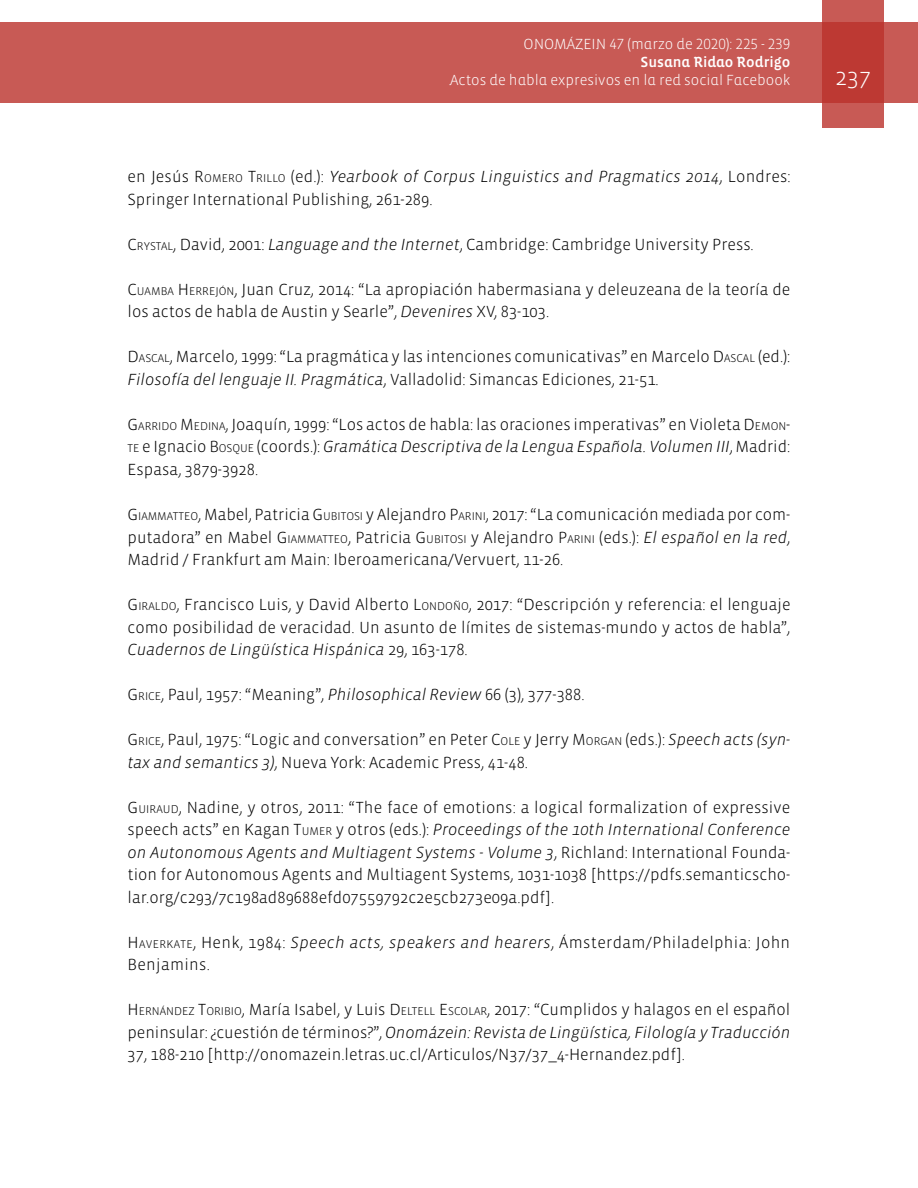
<style>
.page{position:relative;width:918px;height:1188px;background:#fff}
.page>*{position:absolute;margin:0;border:0;box-sizing:border-box;transform-origin:0 0}
.t1{font:300 24px "Vista Sans";color:#fff}
.t2{font:300 16.5px/22.5px "Vista Sans";color:#000;text-align:justify}
.t3{font:300 16.5px/22.5px "Vista Sans";letter-spacing:.02em;color:#000}
.t4{font:300 15px "Vista Sans Alt";color:#fff}
.t5{font:15px "Vista Sans Alt Med";color:#fff}
.s1{font-style:inherit}
.s2{font-size:11.55px}
.s3{font-style:italic}
</style>
<div class="page">
<div style="left:0;top:23px;width:918px;height:80px;background:#c85a55"></div>
<svg style="left:822px;top:0;width:62px;height:128px;background:#c1453f"></svg>
<p class="t4" style="left:524px;top:37px;width:268px">ONOMÁZEIN 47 (marzo de 2020): 225 - 239</p>
<p class="t5" style="left:640px;top:55px;width:151px">Susana Ridao Rodrigo</p>
<p class="t4" style="left:450px;top:73px;width:342px">Actos de habla expresivos en la red social Facebook</p>
<h1 class="t1" style="left:835px;top:65px;width:37px">237</h1>
<p class="t2" style="left:128px;top:166px;width:665px">en Jesús <span class="s1">R</span><span class="s2">OMERO</span> <span class="s1">T</span><span class="s2">RILLO</span> (ed.): <span class="s3">Yearbook of Corpus Linguistics and Pragmatics 2014</span>, Londres:<br>Springer International Publishing, 261-289.</p>
<p class="t2" style="left:128px;top:233px;width:628px"><span class="s1">C</span> <span class="s2">RYSTAL</span>, David, 2001: <span class="s3">Language and the Internet</span>, Cambridge: Cambridge University Press.</p>
<p class="t2" style="left:128px;top:278px;width:664px"><span class="s1">C</span><span class="s2">UAMBA</span> <span class="s1">H</span><span class="s2">ERREJÓN</span>, Juan Cruz, 2014: “La apropiación habermasiana y deleuzeana de la teoría de los actos de habla de Austin y Searle”, <span class="s3">Devenires</span> XV, 83-103.</p>
<p class="t2" style="left:128px;top:346px;width:664px"><span class="s1">D</span><span class="s2">ASCAL</span>, Marcelo, 1999: “La pragmática y las intenciones comunicativas” en Marcelo <span class="s1">D</span><span class="s2">ASCAL</span> (ed.):<br><span class="s3">Filosofía del lenguaje II. Pragmática</span>, Valladolid: Simancas Ediciones, 21-51.</p>
<p class="t2" style="left:128px;top:414px;width:664px"><span class="s1">G</span><span class="s2">ARRIDO</span> <span class="s1">M</span> <span class="s2">ED INA</span>, Joaquín, 1999: “Los actos de habla: las oraciones imperativas” en Violeta <span class="s1">D</span><span class="s2">EMON</span><span class="s1">-</span><span class="s2">TE</span> e Ignacio <span class="s1">B</span> <span class="s2">OSQUE</span> (coords.): <span class="s3">Gramática Descriptiva de la Lengua Española. Volumen III</span>, Madrid:<br>Espasa, 3879-3928.</p>
<p class="t2" style="left:128px;top:504px;width:664px"><span class="s1">G</span><span class="s2">IAMMATTEO</span>, Mabel, Patricia <span class="s1">G</span><span class="s2">UBITOSI</span> y Alejandro <span class="s1">P</span><span class="s2">ARINI</span>, 2017: “La comunicación mediada por com&shy;putadora” en Mabel <span class="s1">G</span><span class="s2">IAMMATTEO</span>, Patricia <span class="s1">G</span><span class="s2">UBITOSI</span> y Alejandro <span class="s1">P</span><span class="s2">ARINI</span> (eds.): <span class="s3">El español en la red</span>, Madrid / Frankfurt am Main: Iberoamericana/Vervuert, 11-26.</p>
<p class="t2" style="left:128px;top:594px;width:665px"><span class="s1">G</span><span class="s2">IRALDO</span>, Francisco Luis, y David Alberto <span class="s1">L</span><span class="s2">ONDOÑO</span>, 2017: “Descripción y referencia: el lenguaje como posibilidad de veracidad. Un asunto de límites de sistemas-mundo y actos de habla”, <span class="s3">Cuadernos de Lingüística Hispánica</span> 29, 163-178.</p>
<p class="t2" style="left:128px;top:684px;width:459px"><span class="s1">G</span><span class="s2">RICE</span>, Paul, 1957: “Meaning”, <span class="s3">Philosophical Review</span> 66 (3), 377-388.</p>
<p class="t2" style="left:128px;top:729px;width:664px"><span class="s1">G</span><span class="s2">RICE</span>, Paul, 1975: “Logic and conversation” en Peter <span class="s1">C</span><span class="s2">OLE</span> y Jerry <span class="s1">M</span> <span class="s2">ORGAN</span> (eds.): <span class="s3">Speech acts (syn&shy;tax and semantics 3)</span>, Nueva York: Academic Press, 41-48.</p>
<p class="t2" style="left:128px;top:796px;width:664px"><span class="s1">G</span><span class="s2">UIRAUD</span>, Nadine, y otros, 2011: “The face of emotions: a logical formalization of expressive speech acts” en Kagan <span class="s1">T</span><span class="s2">UMER</span> y otros (eds.): <span class="s3">Proceedings of the 10th International Conference on Autonomous Agents and Multiagent Systems - Volume 3</span>, Richland: International Founda&shy;tion for Autonomous Agents and Multiagent Systems, 1031-1038 [https://pdfs.semanticscho&shy;lar.org/c293/7c198ad89688efd07559792c2e5cb273e09a.pdf].</p>
<p class="t3" style="left:128px;top:931px;width:664px"><span class="s1">H</span><span class="s2">AVERKATE</span>, Henk, 1984: <span class="s3">Speech acts, speakers and hearers</span>, Ámsterdam/Philadelphia: John<br>Benjamins.</p>
<p class="t2" style="left:128px;top:999px;width:664px"><span class="s1">H</span><span class="s2">ERNÁND EZ</span> <span class="s1">T</span><span class="s2">ORIBIO</span>, María Isabel, y Luis <span class="s1">D</span><span class="s2">ELTELL</span> <span class="s1">E</span><span class="s2">SCOLAR</span>, 2017: “Cumplidos y halagos en el español peninsular: ¿cuestión de términos?”, <span class="s3">Onomázein: Revista de Lingüística, Filología y Traducción </span>37, 188-210 [http://onomazein.letras.uc.cl/Articulos/N37/37_4-Hernandez.pdf].</p>
</div>
